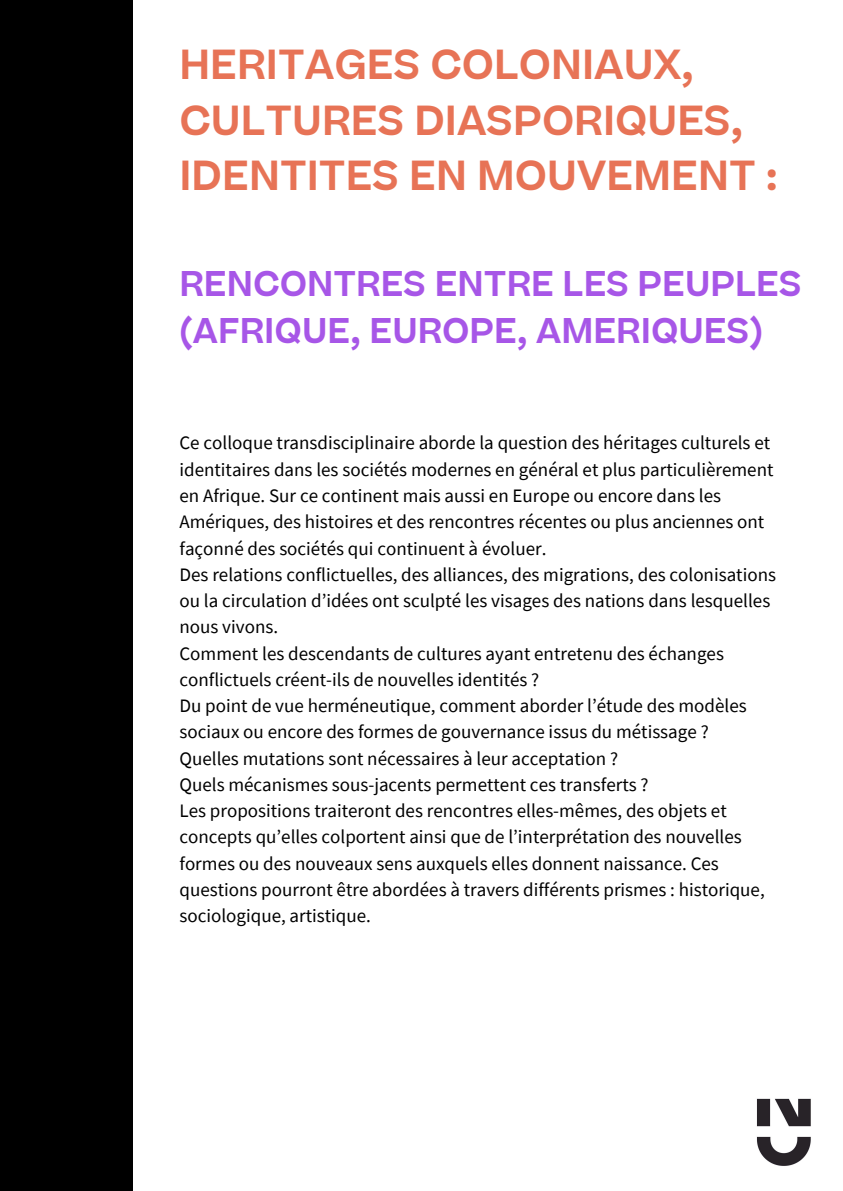
<style>
.page{position:relative;width:843px;height:1191px;background:#fff}
.page>*{position:absolute;margin:0;border:0;box-sizing:border-box;transform-origin:0 0}
.t1{font:600 40px/55.5px "Beatrice";color:#e77356}
.t2{font:600 34px/47.2px "Beatrice";color:#a756e7}
.t3{font:19px/26.2px "Source Sans Pro";color:#000}
</style>
<div class="page">
<div style="left:0;top:0;width:133px;height:1190px;background:#000"></div>
<img style="left:756px;top:1098px;width:55px;height:68px">
<h2 class="t1" style="left:179px;top:42px;width:600px">HERITAGES COLONIAUX,<br>CULTURES DIASPORIQUES,<br>IDENTITES EN MOUVEMENT :</h2>
<p class="t2" style="left:179px;top:265px;width:623px">RENCONTRES ENTRE LES PEUPLES (AFRIQUE, EUROPE, AMERIQUES)</p>
<p class="t3" style="left:179px;top:429px;width:595px">Ce colloque transdisciplinaire aborde la question des héritages culturels et identitaires dans les sociétés modernes en général et plus particulièrement en Afrique. Sur ce continent mais aussi en Europe ou encore dans les Amériques, des histoires et des rencontres récentes ou plus anciennes ont façonné des sociétés qui continuent à évoluer.</p>
<p class="t3" style="left:179px;top:561px;width:598px">Des relations conflictuelles, des alliances, des migrations, des colonisations ou la circulation d’idées ont sculpté les visages des nations dans lesquelles nous vivons.</p>
<p class="t3" style="left:179px;top:639px;width:546px">Comment les descendants de cultures ayant entretenu des échanges conflictuels créent-ils de nouvelles identités ?</p>
<p class="t3" style="left:179px;top:692px;width:568px">Du point de vue herméneutique, comment aborder l’étude des modèles sociaux ou encore des formes de gouvernance issus du métissage ?</p>
<p class="t3" style="left:179px;top:744px;width:440px">Quelles mutations sont nécessaires à leur acceptation ?</p>
<p class="t3" style="left:179px;top:771px;width:470px">Quels mécanismes sous-jacents permettent ces transferts ?</p>
<p class="t3" style="left:179px;top:797px;width:586px">Les propositions traiteront des rencontres elles-mêmes, des objets et concepts qu’elles colportent ainsi que de l’interprétation des nouvelles formes ou des nouveaux sens auxquels elles donnent naissance. Ces questions pourront être abordées à travers différents prismes : historique, sociologique, artistique.</p>
</div>
